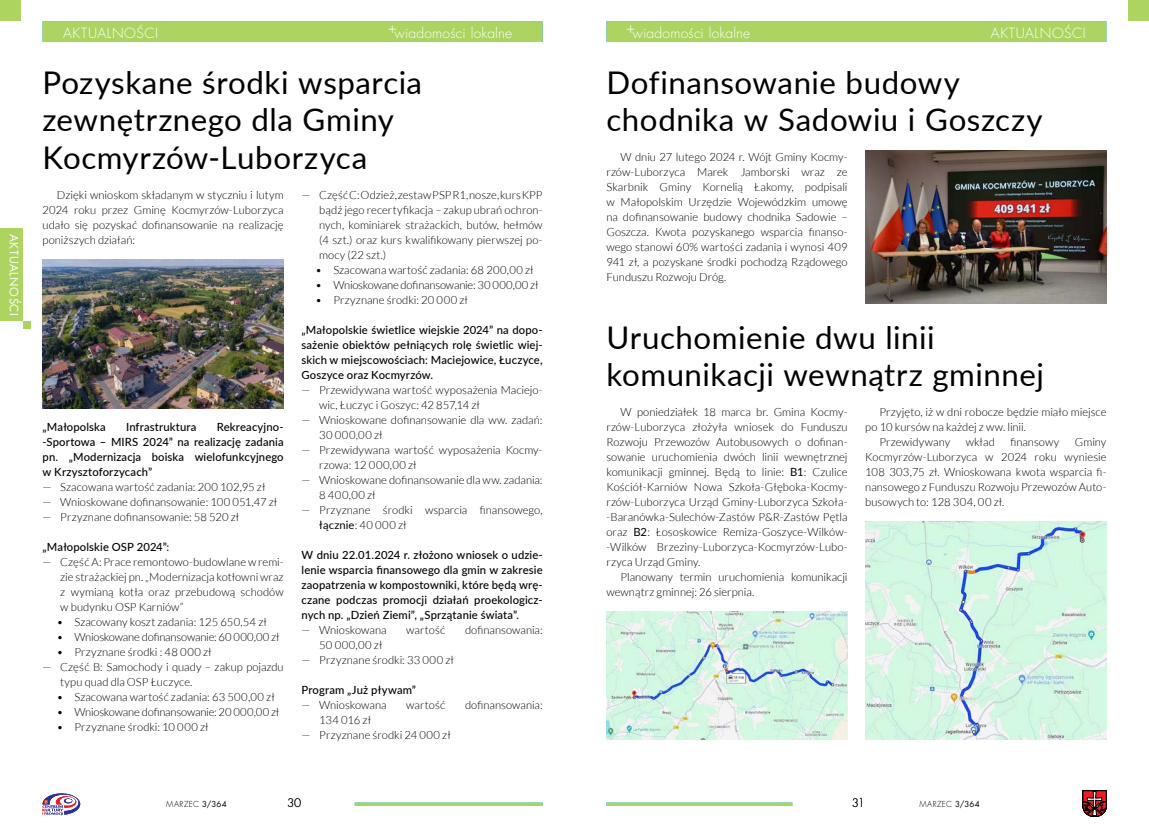
<style>
.page{position:relative;width:1149px;height:833px;background:#fff}
.page>*{position:absolute;margin:0;border:0;box-sizing:border-box;transform-origin:0 0}
.t1{font:31.25px/37.5px "Lato";letter-spacing:.015em;color:#000}
.t2{font:300 13.75px "Futura LT Pro";letter-spacing:.02em;color:#fff}
.t3{font:300 13.75px "Futura LT Pro";letter-spacing:.045em;color:#fff}
.t4{font:300 11.5px "Futura LT Pro";color:#000}
.t5{font:300 11.25px/15px "Lato";letter-spacing:.005em;color:#000}
.t6{font:500 11.25px/15px "Lato";letter-spacing:.01em;color:#000;text-align:justify}
.t7{font:300 11.25px "Lato";letter-spacing:-.015em;color:#000}
.t8{font:11.25px "Futura LT Pro";letter-spacing:.055em;color:#fff}
.t9{font:300 8px "Futura LT Pro";letter-spacing:.04em;color:#000}
.s1{font-weight:400}
</style>
<div class="page">
<div style="left:0;top:0;width:21px;height:21px;background:#add361"></div>
<div style="left:1127px;top:0;width:21px;height:21px;background:#add361"></div>
<div style="left:23px;top:321px;width:7px;height:8px;background:#add361"></div>
<svg style="left:354px;top:802px;width:188px;height:4px"></svg>
<svg style="left:606px;top:802px;width:186px;height:4px"></svg>
<div style="left:43px;top:21px;width:499px;height:21px;background:#add361"></div>
<div style="left:606px;top:21px;width:500px;height:21px;background:#add361"></div>
<svg style="left:43px;top:793px;width:37px;height:22px"></svg>
<div style="left:0;top:228px;width:23px;height:93px;background:#add361"></div>
<svg style="left:1082px;top:790px;width:24px;height:26px"></svg>
<img style="left:43px;top:259px;width:240px;height:150px">
<img style="left:865px;top:151px;width:241px;height:153px">
<img style="left:865px;top:521px;width:241px;height:218px">
<img style="left:606px;top:611px;width:241px;height:128px">
<p class="t8" style="left:22px;top:234px;width:84px;rotate:90deg">AKTUALNOŚCI</p>
<p class="t3" style="left:63px;top:24px;width:96px">AKTUALNOŚCI</p>
<p class="t2" style="left:388px;top:24px;width:126px"><sup>+</sup>wiadomości lokalne</p>
<p class="t2" style="left:626px;top:24px;width:126px"><sup>+</sup>wiadomości lokalne</p>
<p class="t3" style="left:990px;top:24px;width:96px">AKTUALNOŚCI</p>
<h1 class="t1" style="left:43px;top:62px;width:381px">Pozyskane środki wsparcia zewnętrznego dla Gminy<br>Kocmyrzów-Luborzyca</h1>
<p class="t5" style="left:43px;top:187px;width:242px;text-align:justify;text-indent:14px">Dzięki wnioskom składanym w styczniu i lutym 2024 roku przez Gminę Kocmyrzów-Luborzyca udało się pozyskać dofinansowanie na realizację poniższych działań:</p>
<p class="t5" style="left:319px;top:187px;width:225px;text-align:justify;text-indent:-18px">— Część C: Odzież, zestaw PSP R1, nosze, kurs KPP bądź jego recertyfikacja – zakup ubrań ochron&shy;nych, kominiarek strażackich, butów, hełmów (4 szt.) oraz kurs kwalifikowany pierwszej po&shy;mocy (22 szt.)</p>
<p class="t5" style="left:315px;top:262px;width:219px">• Szacowana wartość zadania: 68 200,00 zł</p>
<p class="t7" style="left:315px;top:279px;width:224px">• Wnioskowane dofinansowanie: 30 000,00 zł</p>
<p class="t5" style="left:315px;top:292px;width:154px">• Przyznane środki: 20 000 zł</p>
<p class="t6" style="left:301px;top:322px;width:242px">„Małopolskie świetlice wiejskie 2024” na dopo&shy;sażenie obiektów pełniących rolę świetlic wiej&shy;skich w miejscowościach: Maciejowice, Łuczyce, Goszyce oraz Kocmyrzów.</p>
<p class="t5" style="left:319px;top:382px;width:225px;text-indent:-18px">— Przewidywana wartość wyposażenia Maciejo&shy;wic, Łuczyc i Goszyc: 42 857,14 zł</p>
<p class="t5" style="left:319px;top:412px;width:225px;text-indent:-18px">— Wnioskowane dofinansowanie dla ww. zadań:<br>30 000,00 zł</p>
<p class="t5" style="left:319px;top:442px;width:225px;text-indent:-18px">— Przewidywana wartość wyposażenia Kocmy&shy;rzowa: 12 000,00 zł</p>
<p class="t5" style="left:319px;top:472px;width:225px;text-indent:-18px">— Wnioskowane dofinansowanie dla ww. zadania:<br>8 400,00 zł</p>
<p class="t5" style="left:319px;top:502px;width:225px;text-indent:-18px">— Przyznane środki wsparcia finansowego, <span class="s1">łącznie</span>: 40 000 zł</p>
<p class="t6" style="left:301px;top:547px;width:242px">W dniu 22.01.2024 r. złożono wniosek o udzie&shy;lenie wsparcia finansowego dla gmin w zakresie zaopatrzenia w kompostowniki, które będą wrę&shy;czane podczas promocji działań proekologicz&shy;nych np. „Dzień Ziemi”, „Sprzątanie świata”.</p>
<p class="t5" style="left:301px;top:622px;width:86px">— Wnioskowana</p>
<p class="t5" style="left:406px;top:622px;width:40px">wartość</p>
<p class="t5" style="left:465px;top:622px;width:79px">dofinansowania:</p>
<p class="t5" style="left:319px;top:637px;width:65px">50 000,00 zł</p>
<p class="t5" style="left:301px;top:652px;width:154px">— Przyznane środki: 33 000 zł</p>
<p class="t6" style="left:301px;top:682px;width:116px">Program „Już pływam”</p>
<p class="t5" style="left:301px;top:697px;width:86px">— Wnioskowana</p>
<p class="t5" style="left:406px;top:697px;width:40px">wartość</p>
<p class="t5" style="left:465px;top:697px;width:79px">dofinansowania:</p>
<p class="t5" style="left:319px;top:712px;width:53px">134 016 zł</p>
<p class="t5" style="left:301px;top:727px;width:151px">— Przyznane środki 24 000 zł</p>
<p class="t6" style="left:43px;top:419px;width:242px;text-indent:174px">Rekreacyjno--Sportowa – MIRS 2024” na realizację zadania pn. „Modernizacja boiska wielofunkcyjnego w Krzysztoforzycach”</p>
<p class="t5" style="left:43px;top:480px;width:224px">— Szacowana wartość zadania: 200 102,95 zł</p>
<p class="t5" style="left:43px;top:495px;width:236px">— Wnioskowane dofinansowanie: 100 051,47 zł</p>
<p class="t5" style="left:43px;top:510px;width:198px">— Przyznane dofinansowanie: 58 520 zł</p>
<p class="t6" style="left:43px;top:539px;width:128px">„Małopolskie OSP 2024”:</p>
<p class="t5" style="left:60px;top:555px;width:225px;text-align:justify;text-indent:-18px">— Część A: Prace remontowo-budowlane w remi&shy;zie strażackiej pn. „Modernizacja kotłowni wraz z wymianą kotła oraz przebudową schodów w budynku OSP Karniów”</p>
<p class="t5" style="left:57px;top:615px;width:211px">• Szacowany koszt zadania: 125 650,54 zł</p>
<p class="t7" style="left:57px;top:631px;width:224px">• Wnioskowane dofinansowanie: 60 000,00 zł</p>
<p class="t5" style="left:57px;top:645px;width:156px">• Przyznane środki : 48 000 zł</p>
<p class="t5" style="left:60px;top:660px;width:225px;text-indent:-18px">— Część B: Samochody i quady – zakup pojazdu typu quad dla OSP Łuczyce.</p>
<p class="t5" style="left:57px;top:690px;width:219px">• Szacowana wartość zadania: 63 500,00 zł</p>
<p class="t7" style="left:57px;top:706px;width:224px">• Wnioskowane dofinansowanie: 20 000,00 zł</p>
<p class="t5" style="left:57px;top:720px;width:153px">• Przyznane środki: 10 000 zł</p>
<p class="t6" style="left:43px;top:419px;width:65px">„Małopolska</p>
<p class="t6" style="left:126px;top:419px;width:72px">Infrastruktura</p>
<h1 class="t1" style="left:606px;top:62px;width:437px">Dofinansowanie budowy chodnika w Sadowiu i Goszczy</h1>
<p class="t5" style="left:606px;top:150px;width:242px;text-align:justify;text-indent:14px">W dniu 27 lutego 2024 r. Wójt Gminy Kocmy&shy;rzów-Luborzyca Marek Jamborski wraz ze Skarbnik Gminy Kornelią Łakomy, podpisali w Małopolskim Urzędzie Wojewódzkim umowę na dofinansowanie budowy chodnika Sadowie – Goszcza. Kwota pozyskanego wsparcia finanso&shy;wego stanowi 60% wartości zadania i wynosi 409<br>941 zł, a pozyskane środki pochodzą Rządowego Funduszu Rozwoju Dróg.</p>
<h1 class="t1" style="left:606px;top:317px;width:439px">Uruchomienie dwu linii komunikacji wewnątrz gminnej</h1>
<p class="t5" style="left:606px;top:405px;width:242px;text-align:justify;text-indent:14px">W poniedziałek 18 marca br. Gmina Kocmy&shy;rzów-Luborzyca złożyła wniosek do Funduszu Rozwoju Przewozów Autobusowych o dofinan&shy;sowanie uruchomienia dwóch linii wewnętrznej komunikacji gminnej. Będą to linie: <span class="s1">B1</span>: Czulice Kościół-Karniów Nowa Szkoła-Głęboka-Kocmy&shy;rzów-Luborzyca Urząd Gminy-Luborzyca Szkoła--Baranówka-Sulechów-Zastów P&amp;R-Zastów Pętla oraz <span class="s1">B2</span>: Łososkowice Remiza-Goszyce-Wilków--Wilków Brzeziny-Luborzyca-Kocmyrzów-Lubo&shy;rzyca Urząd Gminy.</p>
<p class="t5" style="left:606px;top:570px;width:242px;text-indent:14px">Planowany termin uruchomienia komunikacji wewnątrz gminnej: 26 sierpnia.</p>
<p class="t5" style="left:879px;top:405px;width:228px">Przyjęto, iż w dni robocze będzie miało miejsce</p>
<p class="t5" style="left:865px;top:420px;width:162px">po 10 kursów na każdej z ww. linii.</p>
<p class="t5" style="left:879px;top:435px;width:72px">Przewidywany</p>
<p class="t5" style="left:965px;top:435px;width:31px">wkład</p>
<p class="t5" style="left:1010px;top:435px;width:50px">finansowy</p>
<p class="t5" style="left:865px;top:435px;width:242px;text-align:justify;text-indent:209px">Gminy Kocmyrzów-Luborzyca w 2024 roku wyniesie 108 303,75 zł. Wnioskowana kwota wsparcia fi&shy;nansowego z Funduszu Rozwoju Przewozów Auto&shy;busowych to: 128 304, 00 zł.</p>
<p class="t4" style="left:287px;top:795px;width:16px">30</p>
<p class="t4" style="left:851px;top:795px;width:14px">31</p>
<p class="t9" style="left:166px;top:798px;width:62px">MARZEC <span class="s1">3/364</span></p>
<p class="t9" style="left:919px;top:798px;width:62px">MARZEC <span class="s1">3/364</span></p>
</div>
